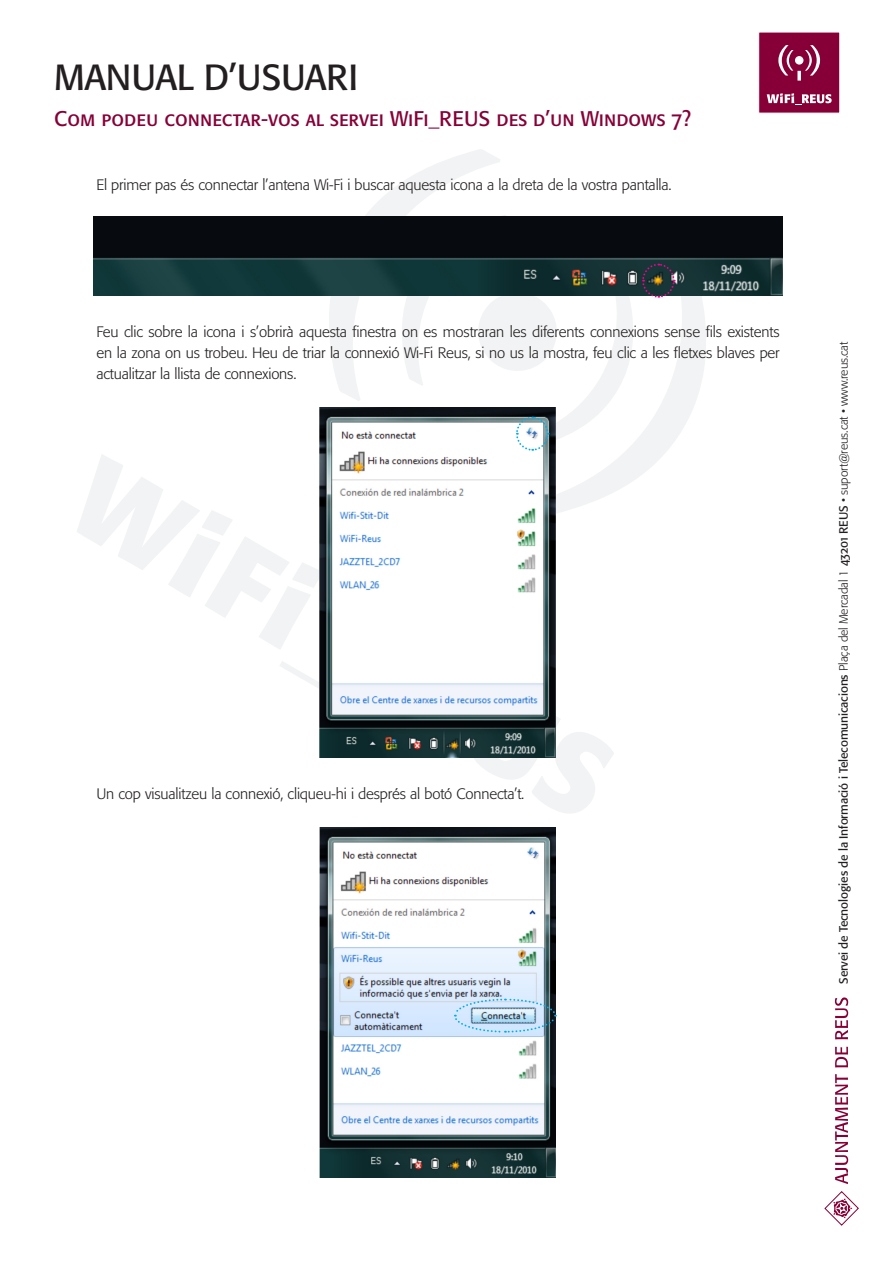
<style>
.page{position:relative;width:893px;height:1263px;background:#fff}
.page>*{position:absolute;margin:0;border:0;box-sizing:border-box;transform-origin:0 0}
.t1{font:36px "Formata";letter-spacing:-.01em;color:#231f20}
.t2{font:21px "Formata Regular SC";color:#860037}
.t3{font:300 15px/21px "Formata";letter-spacing:-.01em;color:#231f20;text-align:justify}
.t4{font:12px "Formata";letter-spacing:-.01em;color:#231f20}
.s1{font-weight:300}
.s2{font-family:"Formata Regular SC"}
</style>
<div class="page">
<svg style="left:77px;top:149px;width:629px;height:664px"></svg>
<img style="left:93px;top:216px;width:690px;height:80px">
<img style="left:320px;top:408px;width:235px;height:349px">
<img style="left:320px;top:828px;width:235px;height:349px">
<div style="left:758px;top:32px;width:82px;height:81px;background:#860037;border:1px solid #fff"></div>
<svg style="left:767px;top:93px;width:65px;height:12px"></svg>
<svg style="left:778px;top:45px;width:15px;height:31px"></svg>
<svg style="left:805px;top:45px;width:15px;height:31px"></svg>
<div style="left:795px;top:56px;width:8px;height:9px;background:#fff;border-radius:50%"></div>
<svg style="left:797px;top:71px;width:4px;height:10px"></svg>
<svg style="left:641px;top:263px;width:35px;height:36px"></svg>
<svg style="left:515px;top:416px;width:35px;height:36px"></svg>
<svg style="left:453px;top:998px;width:104px;height:35px;background:#abc6db"></svg>
<svg style="left:835px;top:1074px;width:13px;height:110px"></svg>
<svg style="left:835px;top:1047px;width:13px;height:20px"></svg>
<svg style="left:835px;top:997px;width:13px;height:42px"></svg>
<svg style="left:824px;top:1191px;width:35px;height:35px"></svg>
<h1 class="t1" style="left:54px;top:55px;width:306px">MANUAL D’USUARI</h1>
<h2 class="t2" style="left:54px;top:106px;width:639px">Com podeu connectar-vos al servei WiFi_REUS des d’un Windows 7?</h2>
<p class="t3" style="left:96px;top:174px;width:577px">El primer pas és connectar l’antena Wi-Fi i buscar aquesta icona a la dreta de la vostra pantalla.</p>
<p class="t3" style="left:96px;top:321px;width:685px">Feu clic sobre la icona i s’obrirà aquesta finestra on es mostraran les diferents connexions sense fils existents en la zona on us trobeu. Heu de triar la connexió Wi-Fi Reus, si no us la mostra, feu clic a les fletxes blaves per actualitzar la llista de connexions.</p>
<p class="t3" style="left:96px;top:783px;width:429px">Un cop visualitzeu la connexió, cliqueu-hi i després al botó Connecta’t.</p>
<p class="t4" style="left:836px;top:983px;width:643px;rotate:-90deg">Servei de Tecnologies de la Informació i Telecomunicacions <span class="s1">Plaça del Mercadal 1</span> <span class="s2">43201 REUS</span> <span class="s1">• suport@reus.cat • www.reus.cat</span></p>
</div>
